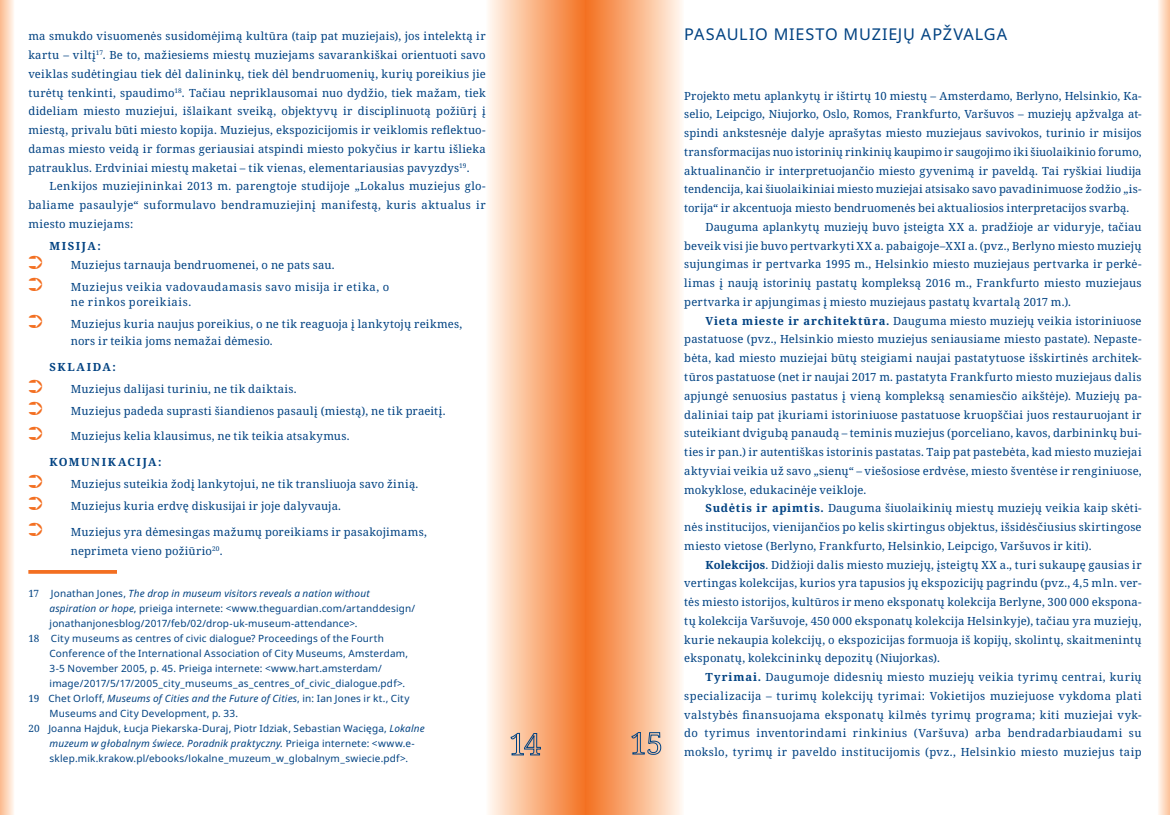
<style>
.page{position:relative;width:1170px;height:815px;background:#fff}
.page>*{position:absolute;margin:0;border:0;box-sizing:border-box;transform-origin:0 0}
.t1{font:16.25px "Noto Sans";letter-spacing:.045em;color:#004282}
.t2{font:11.25px/18.8px "Noto Serif";letter-spacing:.02em;color:#004282;text-align:justify}
.t3{font:11.25px/15px "Noto Serif";letter-spacing:.045em;color:#004282}
.t4{font:700 11.25px "Noto Serif";letter-spacing:.14em;color:#004282}
.t5{font:10px "Noto Sans";letter-spacing:.015em;color:#004282}
.t6{font:italic 10px "Noto Sans";letter-spacing:.015em;color:#004282}
.s1{font-family:"Noto Serif";font-style:normal}
.s2{font-style:normal}
.s3{font-style:italic}
.s4{font-family:"Noto Serif"}
.s5{font-weight:700}
</style>
<div class="page">
<div style="left:485px;top:0;width:100px;height:815px;background:linear-gradient(to right,#fffbf3,#f47322)"></div>
<div style="left:585px;top:0;width:99px;height:815px;background:linear-gradient(to right,#f46e1c,#fff8ef)"></div>
<svg style="left:0;top:0;width:14px;height:815px;background:#fdd5ba"></svg>
<svg style="left:1158px;top:0;width:11px;height:815px;background:#fddec8"></svg>
<svg style="left:510px;top:733px;width:31px;height:23px"></svg>
<svg style="left:631px;top:726px;width:30px;height:29px"></svg>
<svg style="left:28px;top:570px;width:89px;height:4px"></svg>
<p class="t2" style="left:28px;top:27px;width:459px">ma smukdo visuomenės susidomėjimą kultūra (taip pat muziejais), jos intelektą ir kartu – viltį<sup>17</sup>. Be to, mažiesiems miestų muziejams savarankiškai orientuoti savo veiklas sudėtingiau tiek dėl dalininkų, tiek dėl bendruomenių, kurių poreikius jie turėtų tenkinti, spaudimo<sup>18</sup>. Tačiau nepriklausomai nuo dydžio, tiek mažam, tiek dideliam miesto muziejui, išlaikant sveiką, objektyvų ir disciplinuotą požiūrį į miestą, privalu būti miesto kopija. Muziejus, ekspozicijomis ir veiklomis reflektuo&shy;damas miesto veidą ir formas geriausiai atspindi miesto pokyčius ir kartu išlieka patrauklus. Erdviniai miestų maketai – tik vienas, elementariausias pavyzdys<sup>19</sup>.</p>
<p class="t2" style="left:28px;top:177px;width:459px;text-indent:21px">Lenkijos muziejininkai 2013 m. parengtoje studijoje „Lokalus muziejus glo&shy;baliame pasaulyje“ suformulavo bendramuziejinį manifestą, kuris aktualus ir miesto muziejams:</p>
<p class="t4" style="left:50px;top:238px;width:53px">Misija:</p>
<p class="t2" style="left:71px;top:255px;width:265px">Muziejus tarnauja bendruomenei, o ne pats sau.</p>
<p class="t3" style="left:71px;top:279px;width:320px">Muziejus veikia vadovaudamasis savo misija ir etika, o ne rinkos poreikiais.</p>
<p class="t2" style="left:71px;top:315px;width:393px;line-height:17.5px">Muziejus kuria naujus poreikius, o ne tik reaguoja į lankytojų reikmes, nors ir teikia joms nemažai dėmesio.</p>
<p class="t4" style="left:50px;top:359px;width:68px">Sklaida:</p>
<p class="t2" style="left:71px;top:379px;width:227px">Muziejus dalijasi turiniu, ne tik daiktais.</p>
<p class="t2" style="left:71px;top:402px;width:376px">Muziejus padeda suprasti šiandienos pasaulį (miestą), ne tik praeitį.</p>
<p class="t2" style="left:71px;top:426px;width:280px">Muziejus kelia klausimus, ne tik teikia atsakymus.</p>
<p class="t4" style="left:50px;top:454px;width:113px">Komunikacija:</p>
<p class="t2" style="left:71px;top:474px;width:349px">Muziejus suteikia žodį lankytojui, ne tik transliuoja savo žinią.</p>
<p class="t2" style="left:71px;top:496px;width:271px">Muziejus kuria erdvę diskusijai ir joje dalyvauja.</p>
<p class="t2" style="left:71px;top:522px;width:357px">Muziejus yra dėmesingas mažumų poreikiams ir pasakojimams, neprimeta vieno požiūrio<sup>20</sup>.</p>
<p class="t6" style="left:28px;top:586px;width:343px"><span class="s1">17</span> <span class="s2">Jonathan Jones,</span> The drop in museum visitors reveals a nation without</p>
<p class="t5" style="left:50px;top:601px;width:367px"><span class="s3">aspiration or hope</span>, prieiga internete: &lt;www.theguardian.com/artanddesign/</p>
<p class="t5" style="left:50px;top:616px;width:309px">jonathanjonesblog/2017/feb/02/drop-uk-museum-attendance&gt;.</p>
<p class="t5" style="left:28px;top:631px;width:357px"><span class="s4">18</span> City museums as centres of civic dialogue? Proceedings of the Fourth</p>
<p class="t5" style="left:50px;top:646px;width:360px">Conference of the International Association of City Museums, Amsterdam,</p>
<p class="t5" style="left:50px;top:661px;width:334px">3-5 November 2005, p. 45. Prieiga internete: &lt;www.hart.amsterdam/</p>
<p class="t5" style="left:50px;top:676px;width:357px">image/2017/5/17/2005_city_museums_as_centres_of_civic_dialogue.pdf&gt;.</p>
<p class="t6" style="left:28px;top:691px;width:383px"><span class="s1">19</span> <span class="s2">Chet Orloff,</span> Museums of Cities and the Future of Cities<span class="s2">, in: Ian Jones ir kt., City</span></p>
<p class="t5" style="left:50px;top:706px;width:190px">Museums and City Development, p. 33.</p>
<p class="t5" style="left:28px;top:721px;width:398px"><span class="s4">20</span> Joanna Hajduk, Łucja Piekarska-Duraj, Piotr Idziak, Sebastian Wacięga, <span class="s3">Lokalne</span></p>
<p class="t6" style="left:50px;top:736px;width:366px">muzeum w głobalnym świece. Poradnik praktyczny. <span class="s2">Prieiga internete: &lt;www.e-</span></p>
<p class="t5" style="left:50px;top:751px;width:360px">sklep.mik.krakow.pl/ebooks/lokalne_muzeum_w_globalnym_swiecie.pdf&gt;.</p>
<h1 class="t1" style="left:684px;top:23px;width:324px">PASAULIO MIESTO MUZIEJŲ APŽVALGA</h1>
<p class="t2" style="left:684px;top:86px;width:459px">Projekto metu aplankytų ir ištirtų 10 miestų – Amsterdamo, Berlyno, Helsinkio, Ka&shy;selio, Leipcigo, Niujorko, Oslo, Romos, Frankfurto, Varšuvos – muziejų apžvalga at&shy;spindi ankstesnėje dalyje aprašytas miesto muziejaus savivokos, turinio ir misijos transformacijas nuo istorinių rinkinių kaupimo ir saugojimo iki šiuolaikinio forumo, aktualinančio ir interpretuojančio miesto gyvenimą ir paveldą. Tai ryškiai liudija tendencija, kai šiuolaikiniai miesto muziejai atsisako savo pavadinimuose žodžio „is&shy;torija“ ir akcentuoja miesto bendruomenės bei aktualiosios interpretacijos svarbą.</p>
<p class="t2" style="left:684px;top:217px;width:459px;text-indent:21px">Dauguma aplankytų muziejų buvo įsteigta XX a. pradžioje ar viduryje, tačiau beveik visi jie buvo pertvarkyti XX a. pabaigoje–XXI a. (pvz., Berlyno miesto muziejų sujungimas ir pertvarka 1995 m., Helsinkio miesto muziejaus pertvarka ir perkė&shy;limas į naują istorinių pastatų kompleksą 2016 m., Frankfurto miesto muziejaus pertvarka ir apjungimas į miesto muziejaus pastatų kvartalą 2017 m.).</p>
<p class="t2" style="left:684px;top:311px;width:459px;text-indent:21px"><span class="s5">Vieta mieste ir architektūra.</span> Dauguma miesto muziejų veikia istoriniuose pastatuose (pvz., Helsinkio miesto muziejus seniausiame miesto pastate). Nepaste&shy;bėta, kad miesto muziejai būtų steigiami naujai pastatytuose išskirtinės architek&shy;tūros pastatuose (net ir naujai 2017 m. pastatyta Frankfurto miesto muziejaus dalis apjungė senuosius pastatus į vieną kompleksą senamiesčio aikštėje). Muziejų pa&shy;daliniai taip pat įkuriami istoriniuose pastatuose kruopščiai juos restauruojant ir suteikiant dvigubą panaudą – teminis muziejus (porceliano, kavos, darbininkų bui&shy;ties ir pan.) ir autentiškas istorinis pastatas. Taip pat pastebėta, kad miesto muziejai aktyviai veikia už savo „sienų“ – viešosiose erdvėse, miesto šventėse ir renginiuose, mokyklose, edukacinėje veikloje.</p>
<p class="t2" style="left:684px;top:498px;width:459px;text-indent:21px"><span class="s5">Sudėtis ir apimtis.</span> Dauguma šiuolaikinių miestų muziejų veikia kaip skėti&shy;nės institucijos, vienijančios po kelis skirtingus objektus, išsidėsčiusius skirtingose miesto vietose (Berlyno, Frankfurto, Helsinkio, Leipcigo, Varšuvos ir kiti).</p>
<p class="t2" style="left:684px;top:555px;width:459px;text-indent:21px"><span class="s5">Kolekcijos</span>. Didžioji dalis miesto muziejų, įsteigtų XX a., turi sukaupę gausias ir vertingas kolekcijas, kurios yra tapusios jų ekspozicijų pagrindu (pvz., 4,5 mln. ver&shy;tės miesto istorijos, kultūros ir meno eksponatų kolekcija Berlyne, 300 000 ekspona&shy;tų kolekcija Varšuvoje, 450 000 eksponatų kolekcija Helsinkyje), tačiau yra muziejų, kurie nekaupia kolekcijų, o ekspozicijas formuoja iš kopijų, skolintų, skaitmenintų eksponatų, kolekcininkų depozitų (Niujorkas).</p>
<p class="t2" style="left:684px;top:667px;width:459px;text-indent:21px"><span class="s5">Tyrimai.</span> Daugumoje didesnių miesto muziejų veikia tyrimų centrai, kurių specializacija – turimų kolekcijų tyrimai: Vokietijos muziejuose vykdoma plati valstybės finansuojama eksponatų kilmės tyrimų programa; kiti muziejai vyk&shy;do tyrimus inventorindami rinkinius (Varšuva) arba bendradarbiaudami su mokslo, tyrimų ir paveldo institucijomis (pvz., Helsinkio miesto muziejus taip</p>
</div>
